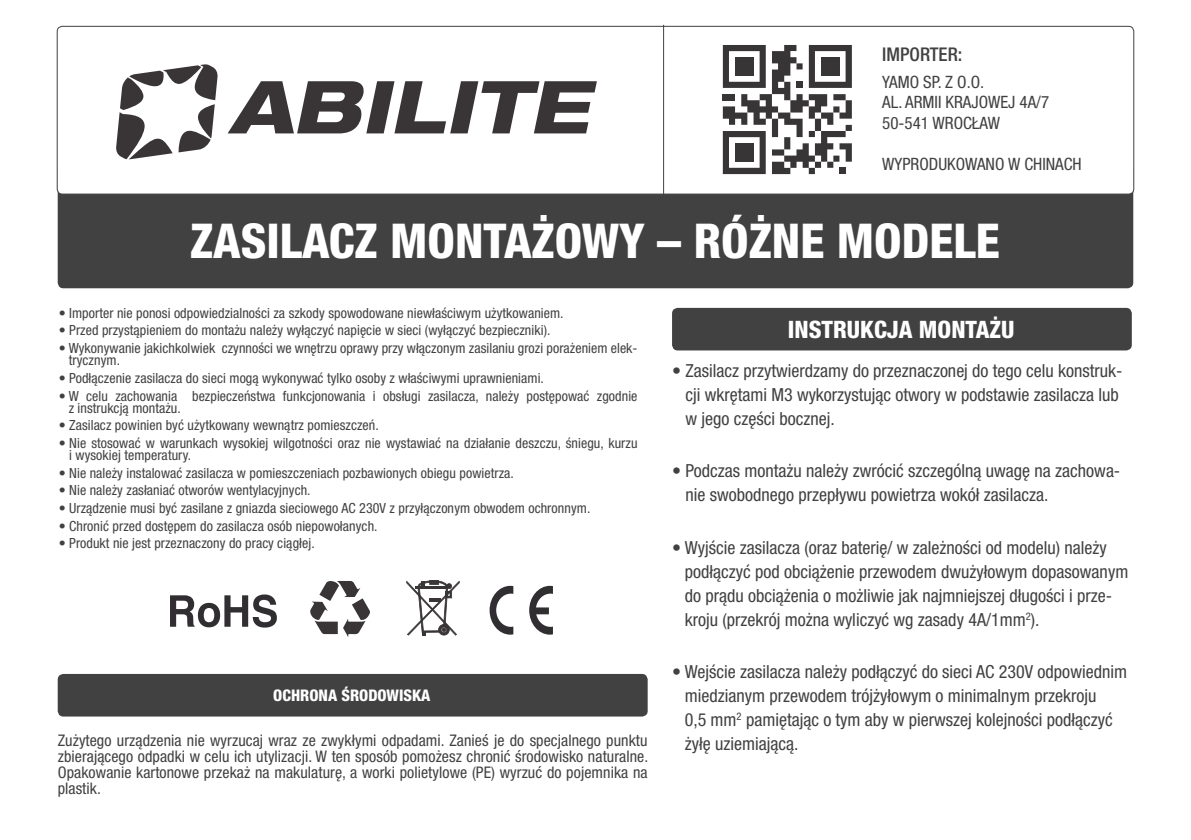
<style>
.page{position:relative;width:1191px;height:840px;background:#fff}
.page>*{position:absolute;margin:0;border:0;box-sizing:border-box;transform-origin:0 0}
.t1{font:800 condensed 48px "Helvetica Neue LT Pro";color:#fff}
.t2{font:800 condensed 24px "Helvetica Neue LT Pro";color:#fff}
.t3{font:500 condensed 18.8px "Helvetica Neue LT Pro";color:#414142}
.t4{font:condensed 18px/24px "Helvetica Neue LT Pro";color:#414142}
.t5{font:condensed 17px "Helvetica Neue LT Pro";color:#414142}
.t6{font:condensed 16px/16px "Helvetica Neue LT Pro";letter-spacing:.005em;color:#414142;text-align:justify}
.t7{font:800 condensed 16px "Helvetica Neue LT Pro";color:#fff}
.t8{font:condensed 14px/12px "Helvetica Neue LT Pro";letter-spacing:.005em;color:#414142}
</style>
<div class="page">
<div style="left:58px;top:162px;width:1075px;height:126px;background:#414142;border-radius:6px"></div>
<div style="left:57px;top:26px;width:1076px;height:168px;background:#fff;border-radius:5px"></div>
<div style="left:57px;top:26px;width:1077px;height:168px;border:1px solid #414142;border-radius:5px"></div>
<svg style="left:116px;top:64px;width:102px;height:95px"></svg>
<svg style="left:228px;top:81px;width:369px;height:52px"></svg>
<hr style="left:663px;top:25px;width:1px;height:190px;background:#414142">
<svg style="left:723px;top:45px;width:129px;height:129px"></svg>
<div style="left:821px;top:57px;width:18px;height:19px;background:#383536"></div>
<div style="left:735px;top:143px;width:18px;height:19px;background:#383536"></div>
<div style="left:735px;top:57px;width:18px;height:19px;background:#383536"></div>
<div style="left:672px;top:308px;width:459px;height:42px;background:#414142;border-radius:6px"></div>
<svg style="left:489px;top:585px;width:64px;height:49px"></svg>
<svg style="left:170px;top:594px;width:107px;height:33px"></svg>
<svg style="left:406px;top:580px;width:54px;height:56px"></svg>
<hr style="left:415px;top:586px;width:32px;height:2px;background:#231f20">
<svg style="left:310px;top:581px;width:60px;height:56px"></svg>
<div style="left:58px;top:673px;width:589px;height:43px;background:#414142;border-radius:6px"></div>
<p class="t3" style="left:882px;top:43px;width:82px">IMPORTER:</p>
<p class="t5" style="left:882px;top:72px;width:103px">YAMO SP. Z O.O.</p>
<p class="t5" style="left:882px;top:92px;width:168px">AL. ARMII KRAJOWEJ 4A/7</p>
<p class="t5" style="left:882px;top:113px;width:119px">50-541 WROCŁAW</p>
<p class="t5" style="left:882px;top:154px;width:201px">WYPRODUKOWANO W CHINACH</p>
<p class="t1" style="left:190px;top:211px;width:811px">ZASILACZ MONTAŻOWY – RÓŻNE MODELE</p>
<p class="t8" style="left:59px;top:306px;width:506px">• Importer nie ponosi odpowiedzialności za szkody spowodowane niewłaściwym użytkowaniem.</p>
<p class="t8" style="left:59px;top:324px;width:493px">• Przed przystąpieniem do montażu należy wyłączyć napięcie w sieci (wyłączyć bezpieczniki).</p>
<p class="t8" style="left:69px;top:342px;width:570px;text-indent:-10px">• Wykonywanie jakichkolwiek czynności we wnętrzu oprawy przy włączonym zasilaniu grozi porażeniem elek&shy;trycznym.</p>
<p class="t8" style="left:59px;top:371px;width:487px">• Podłączenie zasilacza do sieci mogą wykonywać tylko osoby z właściwymi uprawnieniami.</p>
<p class="t8" style="left:69px;top:389px;width:570px;text-indent:-10px">• W celu zachowania bezpieczeństwa funkcjonowania i obsługi zasilacza, należy postępować zgodnie z instrukcją montażu.</p>
<p class="t8" style="left:59px;top:419px;width:321px">• Zasilacz powinien być użytkowany wewnątrz pomieszczeń.</p>
<p class="t8" style="left:69px;top:436px;width:570px;text-indent:-11px">• Nie stosować w warunkach wysokiej wilgotności oraz nie wystawiać na działanie deszczu, śniegu, kurzu i wysokiej temperatury.</p>
<p class="t8" style="left:59px;top:466px;width:457px">• Nie należy instalować zasilacza w pomieszczeniach pozbawionych obiegu powietrza.</p>
<p class="t8" style="left:59px;top:484px;width:253px">• Nie należy zasłaniać otworów wentylacyjnych.</p>
<p class="t8" style="left:59px;top:501px;width:533px">• Urządzenie musi być zasilane z gniazda sieciowego AC 230V z przyłączonym obwodem ochronnym.</p>
<p class="t8" style="left:59px;top:519px;width:320px">• Chronić przed dostępem do zasilacza osób niepowołanych.</p>
<p class="t8" style="left:59px;top:537px;width:257px">• Produkt nie jest przeznaczony do pracy ciągłej.</p>
<p class="t7" style="left:273px;top:685px;width:159px">OCHRONA ŚRODOWISKA</p>
<p class="t6" style="left:58px;top:731px;width:592px">Zużytego urządzenia nie wyrzucaj wraz ze zwykłymi odpadami. Zanieś je do specjalnego punktu zbierającego odpadki w celu ich utylizacji. W ten sposób pomożesz chronić środowisko naturalne.<br>Opakowanie kartonowe przekaż na makulaturę, a worki polietylowe (PE) wyrzuć do pojemnika na plastik.</p>
<p class="t2" style="left:787px;top:314px;width:228px">INSTRUKCJA MONTAŻU</p>
<p class="t4" style="left:685px;top:358px;width:439px;text-indent:-13px">• Zasilacz przytwierdzamy do przeznaczonej do tego celu konstruk&shy;cji wkrętami M3 wykorzystując otwory w podstawie zasilacza lub w jego części bocznej.</p>
<p class="t4" style="left:685px;top:458px;width:436px;text-indent:-13px">• Podczas montażu należy zwrócić szczególną uwagę na zachowa&shy;nie swobodnego przepływu powietrza wokół zasilacza.</p>
<p class="t4" style="left:684px;top:535px;width:445px;text-indent:-13px">• Wyjście zasilacza (oraz baterię/ w zależności od modelu) należy podłączyć pod obciążenie przewodem dwużyłowym dopasowanym do prądu obciążenia o możliwie jak najmniejszej długości i prze&shy;kroju (przekrój można wyliczyć wg zasady 4A/1mm<sup>2</sup>).</p>
<p class="t4" style="left:684px;top:659px;width:444px;text-indent:-13px">• Wejście zasilacza należy podłączyć do sieci AC 230V odpowiednim miedzianym przewodem trójżyłowym o minimalnym przekroju<br>0,5 mm<sup>2</sup> pamiętając o tym aby w pierwszej kolejności podłączyć żyłę uziemiającą.</p>
</div>
